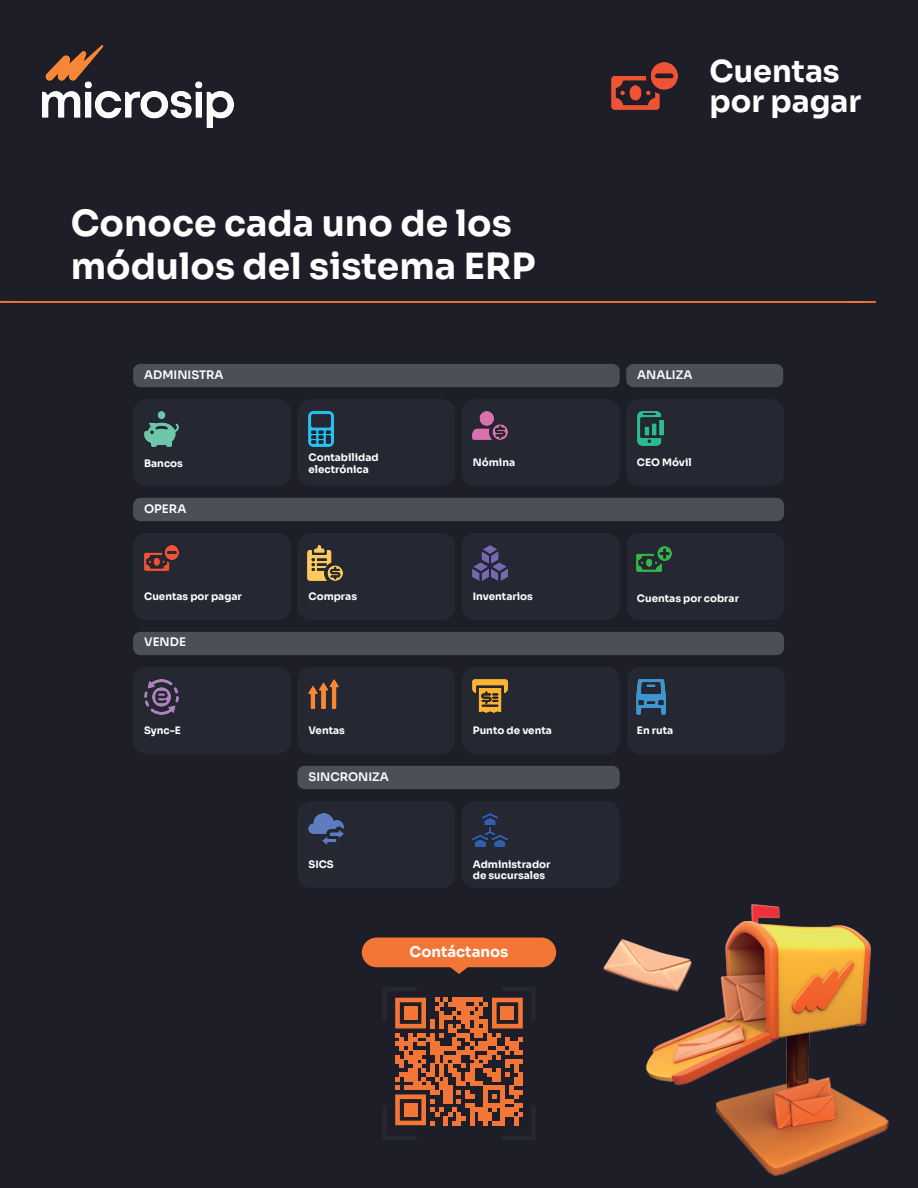
<style>
.page{position:relative;width:918px;height:1188px;background:#1d1e27}
.page>*{position:absolute;margin:0;border:0;box-sizing:border-box;transform-origin:0 0}
.t1{font:700 36px/43.2px "Sora";color:#fff}
.t2{font:700 30.3px/30px "Sora";color:#fff}
.t3{font:700 14.85px "Sora";color:#fff}
.t4{font:600 11.7px "Sora";color:#fff}
.t5{font:700 10.2px/12.3px "Sora";color:#fff}
</style>
<div class="page">
<svg style="left:0;top:301px;width:876px;height:2px;background:#e57035"></svg>
<img style="left:603px;top:904px;width:286px;height:272px">
<img style="left:612px;top:63px;width:65px;height:46px">
<img style="left:43px;top:45px;width:191px;height:82px">
<div style="left:133px;top:364px;width:487px;height:23px;background:#4b4f57;border-radius:7px"></div>
<div style="left:133px;top:498px;width:651px;height:23px;background:#4b4f57;border-radius:7px"></div>
<div style="left:133px;top:632px;width:651px;height:23px;background:#4b4f57;border-radius:7px"></div>
<div style="left:297px;top:766px;width:323px;height:23px;background:#4b4f57;border-radius:7px"></div>
<div style="left:626px;top:364px;width:157px;height:23px;background:#4b4f57;border-radius:7px"></div>
<div style="left:133px;top:399px;width:158px;height:87px;background:#252832;border-radius:13px"></div>
<div style="left:133px;top:533px;width:158px;height:87px;background:#252832;border-radius:13px"></div>
<div style="left:133px;top:667px;width:158px;height:87px;background:#252832;border-radius:13px"></div>
<div style="left:297px;top:667px;width:158px;height:87px;background:#252832;border-radius:13px"></div>
<div style="left:462px;top:667px;width:158px;height:87px;background:#252832;border-radius:13px"></div>
<div style="left:297px;top:801px;width:158px;height:87px;background:#252832;border-radius:13px"></div>
<div style="left:462px;top:801px;width:158px;height:87px;background:#252832;border-radius:13px"></div>
<div style="left:627px;top:667px;width:158px;height:87px;background:#252832;border-radius:13px"></div>
<div style="left:297px;top:533px;width:158px;height:87px;background:#252832;border-radius:13px"></div>
<div style="left:462px;top:533px;width:158px;height:87px;background:#252832;border-radius:13px"></div>
<div style="left:627px;top:533px;width:157px;height:87px;background:#252832;border-radius:13px"></div>
<div style="left:297px;top:399px;width:158px;height:87px;background:#252832;border-radius:13px"></div>
<div style="left:462px;top:399px;width:158px;height:87px;background:#252832;border-radius:13px"></div>
<div style="left:626px;top:399px;width:158px;height:87px;background:#252832;border-radius:13px"></div>
<img style="left:637px;top:680px;width:28px;height:34px">
<img style="left:308px;top:813px;width:35px;height:31px">
<img style="left:144px;top:680px;width:35px;height:34px">
<img style="left:308px;top:546px;width:34px;height:34px">
<img style="left:308px;top:412px;width:26px;height:34px">
<img style="left:473px;top:680px;width:35px;height:33px">
<img style="left:308px;top:680px;width:31px;height:28px">
<img style="left:473px;top:546px;width:34px;height:34px">
<img style="left:473px;top:813px;width:34px;height:34px">
<img style="left:144px;top:412px;width:35px;height:34px">
<img style="left:638px;top:412px;width:25px;height:34px">
<img style="left:637px;top:547px;width:35px;height:24px">
<img style="left:144px;top:546px;width:35px;height:24px">
<img style="left:473px;top:412px;width:34px;height:27px">
<svg style="left:434px;top:967px;width:50px;height:7px"></svg>
<div style="left:362px;top:938px;width:194px;height:29px;background:#f37637;border-radius:15px"></div>
<svg style="left:383px;top:987px;width:152px;height:153px"></svg>
<div style="left:404px;top:1006px;width:13px;height:14px;background:#f37637"></div>
<div style="left:501px;top:1006px;width:13px;height:14px;background:#f37637"></div>
<div style="left:404px;top:1103px;width:13px;height:13px;background:#f37637"></div>
<h2 class="t2" style="left:710px;top:53px;width:153px">Cuentas por pagar</h2>
<h1 class="t1" style="left:71px;top:198px;width:466px">Conoce cada uno de los módulos del sistema ERP</h1>
<p class="t4" style="left:144px;top:365px;width:81px">ADMINISTRA</p>
<p class="t4" style="left:637px;top:365px;width:57px">ANALIZA</p>
<p class="t5" style="left:144px;top:456px;width:40px">Bancos</p>
<p class="t4" style="left:144px;top:499px;width:44px">OPERA</p>
<p class="t5" style="left:308px;top:450px;width:72px">Contabilidad electrónica</p>
<p class="t5" style="left:473px;top:456px;width:44px">Nómina</p>
<p class="t5" style="left:637px;top:456px;width:56px">CEO Móvil</p>
<p class="t5" style="left:144px;top:590px;width:99px">Cuentas por pagar</p>
<p class="t5" style="left:309px;top:590px;width:50px">Compras</p>
<p class="t5" style="left:473px;top:590px;width:62px">Inventarios</p>
<p class="t5" style="left:637px;top:591px;width:104px">Cuentas por cobrar</p>
<p class="t4" style="left:144px;top:632px;width:43px">VENDE</p>
<p class="t5" style="left:144px;top:724px;width:38px">Sync-E</p>
<p class="t5" style="left:309px;top:724px;width:38px">Ventas</p>
<p class="t5" style="left:473px;top:724px;width:81px">Punto de venta</p>
<p class="t4" style="left:308px;top:767px;width:82px">SINCRONIZA</p>
<p class="t5" style="left:309px;top:858px;width:27px">SICS</p>
<p class="t5" style="left:473px;top:859px;width:79px;line-height:10.4px">Administrador de sucursales</p>
<h3 class="t3" style="left:410px;top:940px;width:100px">Contáctanos</h3>
<p class="t5" style="left:637px;top:724px;width:38px">En ruta</p>
</div>
